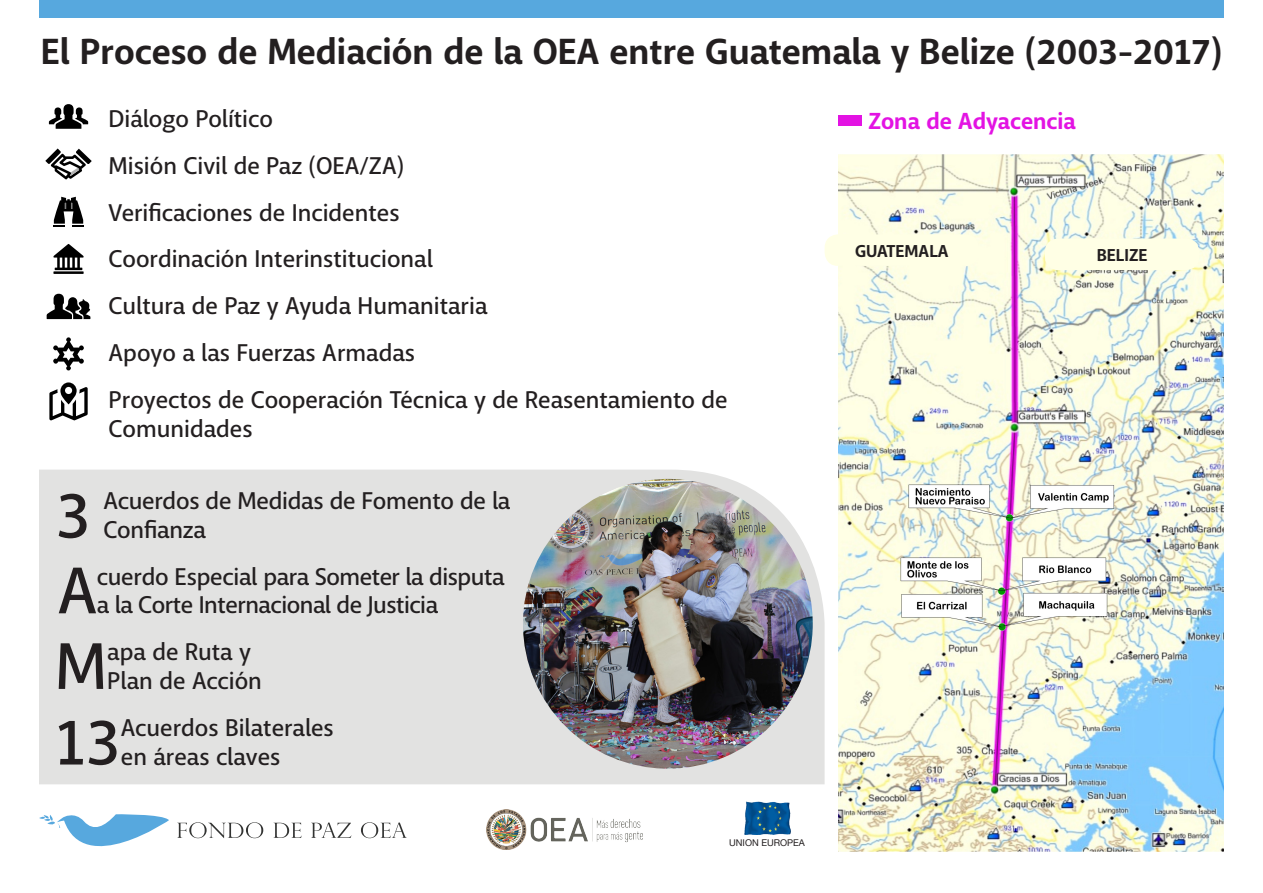
<style>
.page{position:relative;width:1263px;height:893px;background:#fff}
.page>*{position:absolute;margin:0;border:0;box-sizing:border-box;transform-origin:0 0}
.t1{font:500 65.1px "Macha";color:#231f20}
.t2{font:700 36px "Macha";color:#231f20}
.t3{font:500 24px/28.8px "Macha";color:#231f20}
.t4{font:500 24px/28.8px "Macha";letter-spacing:-.02em;color:#231f20}
.t5{font:700 22.95px "Macha";color:#e313e3}
.t6{font:700 17.1px "Macha";color:#231f20}
.t7{font:9.3px "Helvetica Neue";color:#231f20}
</style>
<div class="page">
<div style="left:39px;top:470px;width:786px;height:314px;background:#e2e2e1"></div>
<div style="left:39px;top:0;width:1185px;height:17px;background:#57a8de"></div>
<img style="left:523px;top:479px;width:290px;height:290px;border-radius:145px">
<img style="left:487px;top:809px;width:156px;height:40px">
<svg style="left:39px;top:814px;width:130px;height:33px"></svg>
<img style="left:744px;top:802px;width:46px;height:32px">
<svg style="left:177px;top:822px;width:86px;height:16px"></svg>
<svg style="left:273px;top:823px;width:29px;height:15px"></svg>
<svg style="left:311px;top:822px;width:40px;height:16px"></svg>
<svg style="left:361px;top:822px;width:46px;height:16px"></svg>
<svg style="left:49px;top:104px;width:39px;height:25px"></svg>
<svg style="left:49px;top:382px;width:39px;height:38px"></svg>
<svg style="left:47px;top:294px;width:43px;height:25px"></svg>
<svg style="left:45px;top:148px;width:47px;height:31px"></svg>
<svg style="left:54px;top:197px;width:29px;height:29px"></svg>
<svg style="left:53px;top:244px;width:31px;height:30px"></svg>
<svg style="left:53px;top:337px;width:31px;height:33px"></svg>
<img style="left:838px;top:155px;width:386px;height:696px">
<div style="left:825px;top:234px;width:154px;height:32px;background:#ffffe5;border-radius:14px"></div>
<div style="left:1045px;top:239px;width:154px;height:31px;background:#ffffe5;border-radius:14px"></div>
<div style="left:838px;top:115px;width:23px;height:11px;background:#e313e3"></div>
<p class="t2" style="left:41px;top:29px;width:1183px">El Proceso de Mediación de la OEA entre Guatemala y Belize (2003-2017)</p>
<p class="t3" style="left:109px;top:105px;width:166px">Diálogo Político</p>
<p class="t3" style="left:109px;top:151px;width:297px">Misión Civil de Paz (OEA/ZA)</p>
<p class="t3" style="left:109px;top:198px;width:292px">Verificaciones de Incidentes</p>
<p class="t3" style="left:109px;top:245px;width:326px">Coordinación Interinstitucional</p>
<p class="t3" style="left:109px;top:292px;width:380px">Cultura de Paz y Ayuda Humanitaria</p>
<p class="t3" style="left:109px;top:339px;width:308px">Apoyo a las Fuerzas Armadas</p>
<p class="t3" style="left:109px;top:385px;width:621px">Proyectos de Cooperación Técnica y de Reasentamiento de<br>Comunidades</p>
<p class="t5" style="left:868px;top:106px;width:209px">Zona de Adyacencia</p>
<p class="t6" style="left:855px;top:240px;width:95px">GUATEMALA</p>
<p class="t6" style="left:1097px;top:244px;width:52px">BELIZE</p>
<p class="t1" style="left:56px;top:474px;width:37px">3</p>
<p class="t3" style="left:104px;top:487px;width:408px">Acuerdos de Medidas de Fomento de la<br>Confianza</p>
<p class="t1" style="left:58px;top:550px;width:41px">A</p>
<p class="t4" style="left:97px;top:562px;width:409px">cuerdo Especial para Someter la disputa a la Corte Internacional de Justicia</p>
<p class="t1" style="left:55px;top:626px;width:54px">M</p>
<p class="t3" style="left:107px;top:638px;width:156px">apa de Ruta y<br>Plan de Acción</p>
<p class="t1" style="left:55px;top:701px;width:67px">13</p>
<p class="t3" style="left:121px;top:713px;width:214px">Acuerdos Bilaterales en áreas claves</p>
<p class="t7" style="left:729px;top:836px;width:77px">UNION EUROPEA</p>
</div>
